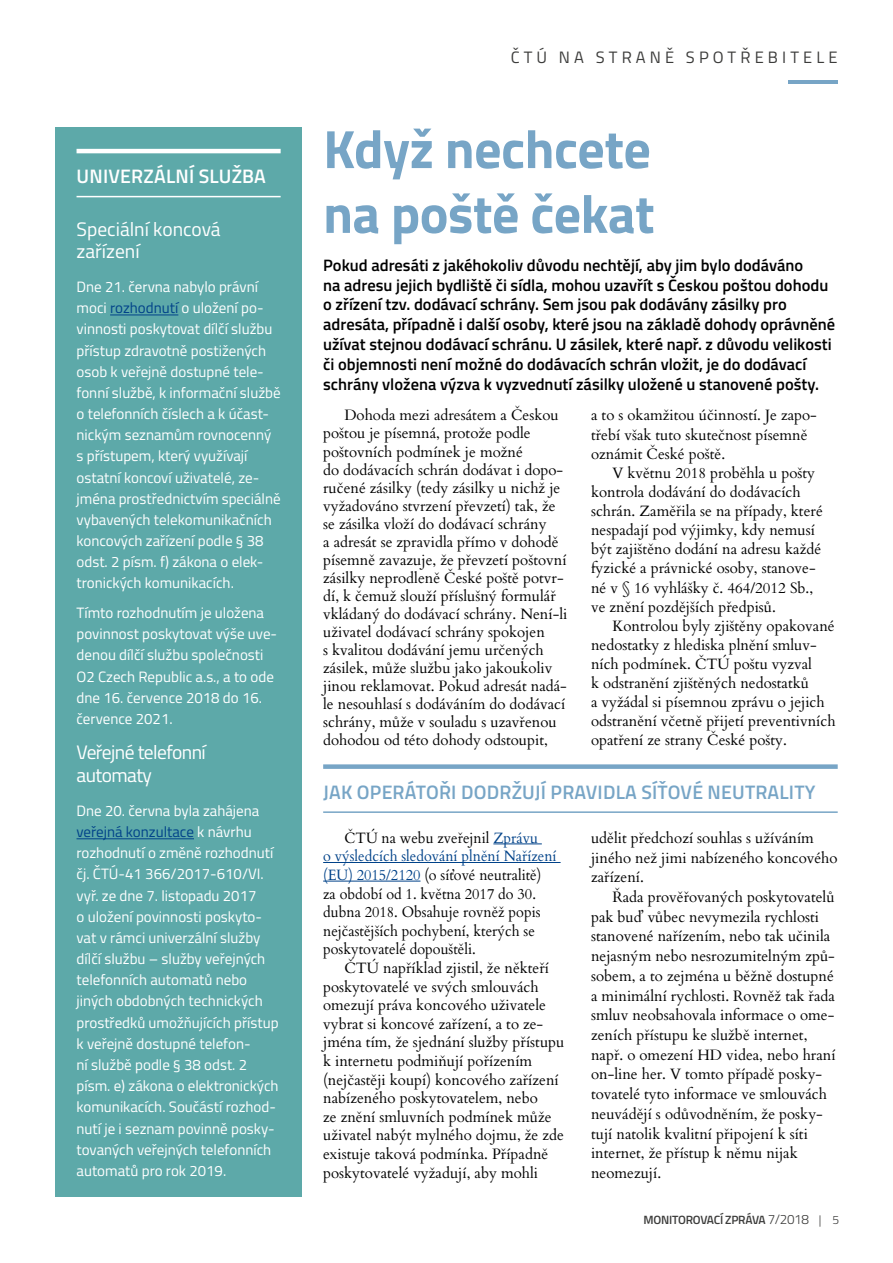
<style>
.page{position:relative;width:893px;height:1263px;background:#fff}
.page>*{position:absolute;margin:0;border:0;box-sizing:border-box;transform-origin:0 0}
.t1{font:700 54px/64.8px "Titillium";letter-spacing:-.01em;color:#77a5c6}
.t2{font:600 19.5px "Titillium";letter-spacing:.01em;color:#77a5c6}
.t3{font:19.5px/22.6px "Titillium";color:#fff}
.t4{font:19.5px/22.6px "Titillium";letter-spacing:-.02em;color:#fff}
.t5{font:600 19.5px "Titillium";letter-spacing:.01em;color:#fff}
.t6{font:600 16.5px/19.8px "Titillium";color:#000}
.t7{font:16.5px "Titillium";letter-spacing:.25em;color:#3c3c3b}
.t8{font:15px/18px "Cardo";color:#000}
.t9{font:15px/21.1px "Titillium";color:#fff}
.t10{font:15px/18.6px "Cardo";color:#000;scale:.96 1}
.t11{font:600 12px "Titillium";letter-spacing:-.02em;color:#3c3c3b}
.s1{color:#004289}
.s2{font-weight:300;font-size:13.5px}
.s3{font-weight:300}
</style>
<div class="page">
<hr style="left:788px;top:80px;width:50px;height:4px;background:#77a5c6">
<div style="left:55px;top:128px;width:247px;height:1069px;background:#5da9a9"></div>
<hr style="left:77px;top:149px;width:204px;height:4px;background:#fff">
<hr style="left:77px;top:196px;width:204px;height:1px;background:#fff">
<hr style="left:110px;top:315px;width:68px;height:1px;background:#004289">
<hr style="left:77px;top:838px;width:117px;height:1px;background:#004289">
<div style="left:323px;top:764px;width:515px;height:5px;background:#77a5c6"></div>
<hr style="left:323px;top:811px;width:515px;height:2px;background:#77a5c6">
<hr style="left:493px;top:843px;width:49px;height:1px;background:#004289">
<hr style="left:323px;top:862px;width:238px;height:1px;background:#004289">
<hr style="left:323px;top:881px;width:97px;height:1px;background:#004289">
<h2 class="t5" style="left:77px;top:162px;width:191px">UNIVERZÁLNÍ SLUŽBA</h2>
<h2 class="t3" style="left:77px;top:216px;width:146px">Speciální koncová zařízení</h2>
<p class="t9" style="left:77px;top:276px;width:206px">Dne 21. června nabylo právní moci <span class="s1">rozhodnutí</span> o uložení po&shy;vinnosti poskytovat dílčí službu přístup zdravotně postižených osob k veřejně dostupné tele&shy;fonní službě, k informační službě o telefonních číslech a k účast&shy;nickým seznamům rovnocenný s přístupem, který využívají ostatní koncoví uživatelé, ze&shy;jména prostřednictvím speciálně vybavených telekomunikačních koncových zařízení podle § 38 odst. 2 písm. f) zákona o elek&shy;tronických komunikacích.</p>
<p class="t9" style="left:77px;top:602px;width:202px">Tímto rozhodnutím je uložena povinnost poskytovat výše uve&shy;denou dílčí službu společnosti<br>O2 Czech Republic a.s., a to ode dne 16. července 2018 do 16. července 2021.</p>
<h2 class="t4" style="left:77px;top:740px;width:131px">Veřejné telefonní automaty</h2>
<p class="t9" style="left:77px;top:799px;width:204px">Dne 20. června byla zahájena <span class="s1">veřejná konzultace</span> k návrhu rozhodnutí o změně rozhodnutí čj. ČTÚ-41 366/2017-610/VI. vyř. ze dne 7. listopadu 2017<br>o uložení povinnosti poskyto&shy;vat v rámci univerzální služby dílčí službu – služby veřejných telefonních automatů nebo jiných obdobných technických prostředků umožňujících přístup k veřejně dostupné telefon-<br>ní službě podle § 38 odst. 2 písm. e) zákona o elektronických komunikacích. Součástí rozhod&shy;nutí je i seznam povinně posky&shy;tovaných veřejných telefonních automatů pro rok 2019.</p>
<p class="t7" style="left:511px;top:46px;width:328px">ČTÚ NA STRANĚ SPOTŘEBITELE</p>
<h1 class="t1" style="left:323px;top:114px;width:333px">Když nechcete na poště čekat</h1>
<p class="t6" style="left:323px;top:254px;width:514px">Pokud adresáti z jakéhokoliv důvodu nechtějí, aby jim bylo dodáváno<br>na adresu jejich bydliště či sídla, mohou uzavřít s Českou poštou dohodu o zřízení tzv. dodávací schrány. Sem jsou pak dodávány zásilky pro adresáta, případně i další osoby, které jsou na základě dohody oprávněné užívat stejnou dodávací schránu. U zásilek, které např. z důvodu velikosti či objemnosti není možné do dodávacích schrán vložit, je do dodávací schrány vložena výzva k vyzvednutí zásilky uložené u stanovené pošty.</p>
<p class="t8" style="left:323px;top:406px;width:246px;text-indent:21px">Dohoda mezi adresátem a Českou poštou je písemná, protože podle poštovních podmínek je možné<br>do dodávacích schrán dodávat i dopo&shy;ručené zásilky (tedy zásilky u nichž je vyžadováno stvrzení převzetí) tak, že se zásilka vloží do dodávací schrány<br>a adresát se zpravidla přímo v dohodě písemně zavazuje, že převzetí poštovní zásilky neprodleně České poště potvr&shy;dí, k čemuž slouží příslušný formulář vkládaný do dodávací schrány. Není-li uživatel dodávací schrány spokojen<br>s kvalitou dodávání jemu určených zásilek, může službu jako jakoukoliv jinou reklamovat. Pokud adresát nadá&shy;le nesouhlasí s dodáváním do dodávací schrány, může v souladu s uzavřenou dohodou od této dohody odstoupit,</p>
<p class="t8" style="left:591px;top:405px;width:227px;line-height:19px">a to s okamžitou účinností. Je zapo&shy;třebí však tuto skutečnost písemně oznámit České poště.</p>
<p class="t8" style="left:591px;top:462px;width:233px;line-height:19px;text-indent:21px">V květnu 2018 proběhla u pošty kontrola dodávání do dodávacích schrán. Zaměřila se na případy, které nespadají pod výjimky, kdy nemusí být zajištěno dodání na adresu každé fyzické a právnické osoby, stanove&shy;né v § 16 vyhlášky č. 464/2012 Sb., ve znění pozdějších předpisů.</p>
<p class="t8" style="left:591px;top:615px;width:246px;line-height:19px;text-indent:21px">Kontrolou byly zjištěny opakované nedostatky z hlediska plnění smluv&shy;ních podmínek. ČTÚ poštu vyzval<br>k odstranění zjištěných nedostatků<br>a vyžádal si písemnou zprávu o jejich odstranění včetně přijetí preventivních opatření ze strany České pošty.</p>
<h2 class="t2" style="left:323px;top:777px;width:494px">JAK OPERÁTOŘI DODRŽUJÍ PRAVIDLA SÍŤOVÉ NEUTRALITY</h2>
<p class="t10" style="left:323px;top:828px;width:245px;text-indent:21px">ČTÚ na webu zveřejnil <span class="s1">Zprávu<br>o výsledcích sledování plnění Nařízení (EU) 2015/2120</span> (o síťové neutralitě) za období od 1. května 2017 do 30. dubna 2018. Obsahuje rovněž popis nejčastějších pochybení, kterých se poskytovatelé dopouštěli.</p>
<p class="t8" style="left:323px;top:958px;width:243px;line-height:18.6px;text-indent:21px">ČTÚ například zjistil, že někteří poskytovatelé ve svých smlouvách omezují práva koncového uživatele vybrat si koncové zařízení, a to ze&shy;jména tím, že sjednání služby přístupu k internetu podmiňují pořízením (nejčastěji koupí) koncového zařízení nabízeného poskytovatelem, nebo<br>ze znění smluvních podmínek může uživatel nabýt mylného dojmu, že zde existuje taková podmínka. Případně poskytovatelé vyžadují, aby mohli</p>
<p class="t8" style="left:591px;top:827px;width:248px;line-height:19.6px">udělit předchozí souhlas s užíváním jiného než jimi nabízeného koncového zařízení.</p>
<p class="t8" style="left:591px;top:886px;width:246px;line-height:19.6px;text-indent:21px">Řada prověřovaných poskytovatelů pak buď vůbec nevymezila rychlosti stanovené nařízením, nebo tak učinila nejasným nebo nesrozumitelným způ&shy;sobem, a to zejména u běžně dostupné a minimální rychlosti. Rovněž tak řada smluv neobsahovala informace o ome&shy;zeních přístupu ke službě internet, např. o omezení HD videa, nebo hraní on-line her. V tomto případě posky&shy;tovatelé tyto informace ve smlouvách neuvádějí s odůvodněním, že posky&shy;tují natolik kvalitní připojení k síti internet, že přístup k němu nijak neomezují.</p>
<p class="t11" style="left:643px;top:1211px;width:197px">MONITOROVACÍ ZPRÁVA <span class="s2">7/2018</span> <span class="s3">| 5</span></p>
</div>
